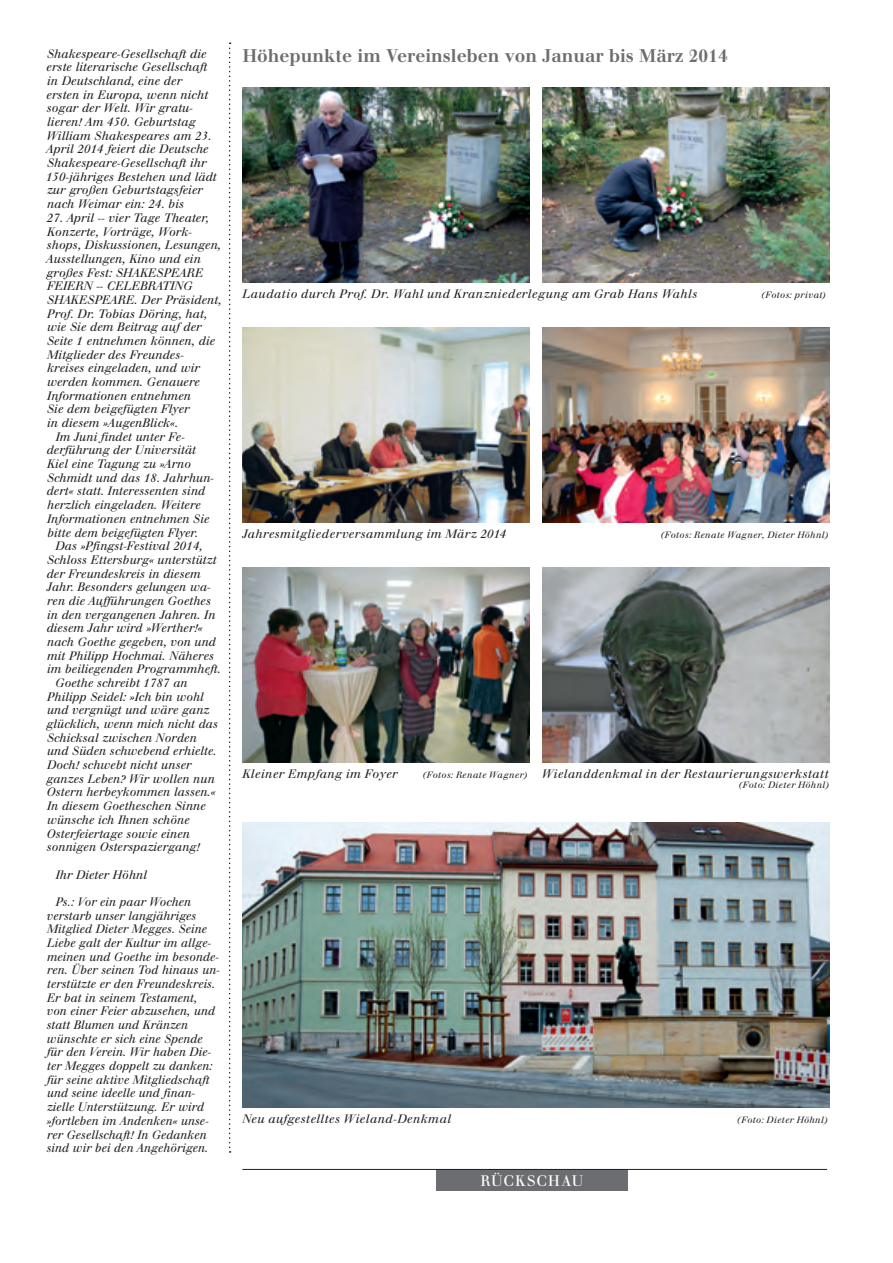
<style>
.page{position:relative;width:893px;height:1263px;background:#fff}
.page>*{position:absolute;margin:0;border:0;box-sizing:border-box;transform-origin:0 0}
.t1{font:700 18px "Walbaum";color:#6c6d70}
.t2{font:15px "Walbaum";letter-spacing:.06em;color:#fff}
.t3{font:italic 12px/13.6px "Walbaum";color:#231f20}
.t4{font:italic 12px/13.6px "Walbaum";color:#231f20;scale:.96 1}
.t5{font:italic 12px "Walbaum";letter-spacing:.03em;color:#231f20}
.t6{font:italic 9px "Walbaum";letter-spacing:.035em;color:#231f20}
</style>
<div class="page">
<img style="left:542px;top:88px;width:287px;height:195px">
<img style="left:242px;top:823px;width:587px;height:285px">
<img style="left:542px;top:568px;width:287px;height:195px">
<img style="left:242px;top:88px;width:287px;height:195px">
<img style="left:542px;top:328px;width:287px;height:195px">
<img style="left:242px;top:328px;width:287px;height:195px">
<img style="left:242px;top:568px;width:287px;height:195px">
<div style="left:436px;top:1169px;width:192px;height:22px;background:#6c6d70"></div>
<svg style="left:229px;top:43px;width:2px;height:1110px"></svg>
<hr style="left:242px;top:1169px;width:585px;height:1px;background:#231f20">
<p class="t3" style="left:46px;top:48px;width:172px">Shakespeare-Gesellschaft die erste literarische Gesellschaft in Deutschland, eine der<br>ersten in Europa, wenn nicht sogar der Welt. Wir gratu&shy;lieren! Am 450. Geburtstag<br>William Shakespeares am 23.<br>April 2014 feiert die Deutsche<br>Shakespeare-Gesellschaft ihr<br>150-jähriges Bestehen und lädt zur großen Geburtstagsfeier nach Weimar ein: 24. bis</p>
<p class="t3" style="left:47px;top:212px;width:164px">27. April -- vier Tage Theater,</p>
<p class="t3" style="left:47px;top:226px;width:146px">Konzerte, Vorträge, Work-</p>
<p class="t3" style="left:47px;top:239px;width:176px">shops, Diskussionen, Lesungen,</p>
<p class="t3" style="left:47px;top:253px;width:156px">Ausstellungen, Kino und ein</p>
<p class="t3" style="left:46px;top:267px;width:158px">großes Fest: SHAKESPEARE</p>
<p class="t3" style="left:47px;top:280px;width:147px">FEIERN -- CELEBRATING</p>
<p class="t3" style="left:47px;top:294px;width:176px">SHAKESPEARE. Der Präsident,</p>
<p class="t3" style="left:47px;top:308px;width:162px">Prof. Dr. Tobias Döring, hat,</p>
<p class="t3" style="left:47px;top:321px;width:156px">wie Sie dem Beitrag auf der</p>
<p class="t3" style="left:47px;top:335px;width:170px">Seite 1 entnehmen können, die</p>
<p class="t3" style="left:47px;top:349px;width:138px">Mitglieder des Freundes-</p>
<p class="t3" style="left:47px;top:362px;width:154px">kreises eingeladen, und wir</p>
<p class="t3" style="left:47px;top:376px;width:155px">werden kommen. Genauere</p>
<p class="t3" style="left:47px;top:390px;width:145px">Informationen entnehmen</p>
<p class="t3" style="left:47px;top:404px;width:144px">Sie dem beigefügten Flyer</p>
<p class="t3" style="left:47px;top:417px;width:133px">in diesem »AugenBlick«.</p>
<p class="t3" style="left:56px;top:431px;width:131px">Im Juni findet unter Fe-</p>
<p class="t3" style="left:47px;top:445px;width:151px">derführung der Universität</p>
<p class="t3" style="left:47px;top:458px;width:145px">Kiel eine Tagung zu »Arno</p>
<p class="t3" style="left:47px;top:472px;width:169px">Schmidt und das 18. Jahrhun-</p>
<p class="t3" style="left:47px;top:486px;width:160px">dert« statt. Interessenten sind</p>
<p class="t3" style="left:47px;top:499px;width:155px">herzlich eingeladen. Weitere</p>
<p class="t3" style="left:47px;top:513px;width:164px">Informationen entnehmen Sie</p>
<p class="t3" style="left:47px;top:527px;width:152px">bitte dem beigefügten Flyer.</p>
<p class="t3" style="left:56px;top:540px;width:149px">Das »Pfingst-Festival 2014,</p>
<p class="t3" style="left:47px;top:554px;width:171px">Schloss Ettersburg« unterstützt</p>
<p class="t3" style="left:47px;top:568px;width:156px">der Freundeskreis in diesem</p>
<p class="t3" style="left:47px;top:581px;width:165px">Jahr. Besonders gelungen wa-</p>
<p class="t3" style="left:47px;top:595px;width:165px">ren die Aufführungen Goethes</p>
<p class="t3" style="left:47px;top:609px;width:170px">in den vergangenen Jahren. In</p>
<p class="t3" style="left:47px;top:622px;width:158px">diesem Jahr wird »Werther!«</p>
<p class="t3" style="left:47px;top:636px;width:171px">nach Goethe gegeben, von und</p>
<p class="t3" style="left:47px;top:650px;width:168px">mit Philipp Hochmai. Näheres</p>
<p class="t3" style="left:47px;top:663px;width:175px">im beiliegenden Programmheft.</p>
<p class="t3" style="left:55px;top:677px;width:134px">Goethe schreibt 1787 an</p>
<p class="t3" style="left:47px;top:691px;width:158px">Philipp Seidel: »Ich bin wohl</p>
<p class="t3" style="left:47px;top:704px;width:164px">und vergnügt und wäre ganz</p>
<p class="t3" style="left:46px;top:718px;width:173px">glücklich, wenn mich nicht das</p>
<p class="t3" style="left:47px;top:732px;width:151px">Schicksal zwischen Norden</p>
<p class="t3" style="left:47px;top:746px;width:171px">und Süden schwebend erhielte.</p>
<p class="t3" style="left:47px;top:759px;width:146px">Doch! schwebt nicht unser</p>
<p class="t3" style="left:46px;top:773px;width:170px">ganzes Leben? Wir wollen nun</p>
<p class="t3" style="left:47px;top:787px;width:170px">Ostern herbeykommen lassen.«</p>
<p class="t3" style="left:47px;top:800px;width:160px">In diesem Goetheschen Sinne</p>
<p class="t3" style="left:47px;top:814px;width:144px">wünsche ich Ihnen schöne</p>
<p class="t3" style="left:47px;top:828px;width:145px">Osterfeiertage sowie einen</p>
<p class="t3" style="left:47px;top:841px;width:155px">sonnigen Osterspaziergang!</p>
<p class="t3" style="left:56px;top:869px;width:93px">Ihr Dieter Höhnl</p>
<p class="t4" style="left:47px;top:896px;width:182px;text-indent:9px">Ps.: Vor ein paar Wochen verstarb unser langjähriges<br>Mitglied Dieter Megges. Seine<br>Liebe galt der Kultur im allge&shy;meinen und Goethe im besonde&shy;ren. Über seinen Tod hinaus un&shy;terstützte er den Freundeskreis.<br>Er bat in seinem Testament, von einer Feier abzusehen, und statt Blumen und Kränzen wünschte er sich eine Spende für den Verein. Wir haben Die&shy;ter Megges doppelt zu danken: für seine aktive Mitgliedschaft und seine ideelle und finan&shy;zielle Unterstützung. Er wird »fortleben im Andenken« unse&shy;rer Gesellschaft! In Gedanken sind wir bei den Angehörigen.</p>
<h1 class="t1" style="left:242px;top:49px;width:487px">Höhepunkte im Vereinsleben von Januar bis März 2014</h1>
<p class="t5" style="left:242px;top:289px;width:457px">Laudatio durch Prof. Dr. Wahl und Kranzniederlegung am Grab Hans Wahls</p>
<p class="t6" style="left:761px;top:291px;width:66px">(Fotos: privat)</p>
<p class="t5" style="left:242px;top:529px;width:265px">Jahresmitgliederversammlung im März 2014</p>
<p class="t6" style="left:661px;top:531px;width:169px">(Fotos: Renate Wagner, Dieter Höhnl)</p>
<p class="t5" style="left:242px;top:769px;width:157px">Kleiner Empfang im Foyer</p>
<p class="t6" style="left:423px;top:771px;width:106px">(Fotos: Renate Wagner)</p>
<p class="t5" style="left:542px;top:769px;width:288px">Wielanddenkmal in der Restaurierungswerkstatt</p>
<p class="t6" style="left:739px;top:782px;width:92px">(Foto: Dieter Höhnl)</p>
<p class="t5" style="left:242px;top:1114px;width:210px">Neu aufgestelltes Wieland-Denkmal</p>
<p class="t6" style="left:737px;top:1116px;width:92px">(Foto: Dieter Höhnl)</p>
<p class="t2" style="left:481px;top:1175px;width:105px">RÜCKSCHAU</p>
</div>
